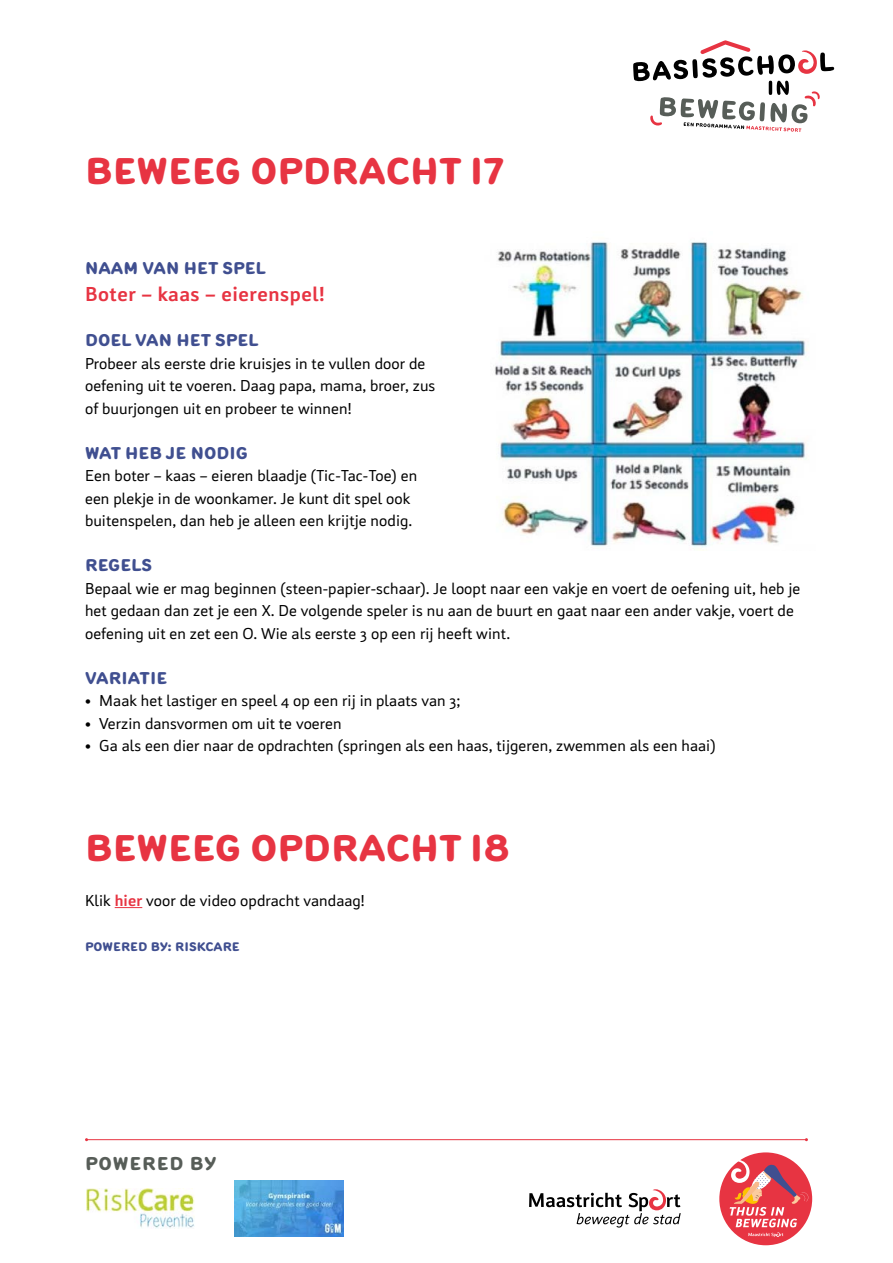
<style>
.page{position:relative;width:893px;height:1263px;background:#fff}
.page>*{position:absolute;margin:0;border:0;box-sizing:border-box;transform-origin:0 0}
.t1{font:36px "Pinecone MVB";letter-spacing:.005em;color:#e73442}
.t2{font:500 21px "Insider";letter-spacing:.025em;color:#e73442}
.t3{font:18px "Pinecone MVB";letter-spacing:.05em;color:#575d58}
.t4{font:16.5px/22.5px "Insider";letter-spacing:.005em;color:#000}
.t5{font:16.5px "Pinecone MVB";letter-spacing:.005em;color:#404f90}
.t6{font:12px "Pinecone MVB";letter-spacing:.005em;color:#404f90}
.s1{font-weight:500;color:#e73442}
</style>
<div class="page">
<svg style="left:529px;top:1189px;width:152px;height:38px"></svg>
<svg style="left:633px;top:40px;width:201px;height:92px"></svg>
<img style="left:87px;top:1188px;width:108px;height:40px">
<img style="left:234px;top:1180px;width:109px;height:57px">
<hr style="left:87px;top:1139px;width:719px;height:1px;background:#e73442">
<div style="left:719px;top:1152px;width:93px;height:93px;background:#e73442;border-radius:50%"></div>
<svg style="left:730px;top:1160px;width:78px;height:77px"></svg>
<svg style="left:115px;top:907px;width:27px;height:1px"></svg>
<img style="left:495px;top:241px;width:313px;height:309px">
<h1 class="t1" style="left:85px;top:144px;width:421px">BEWEEG OPDRACHT 17</h1>
<p class="t5" style="left:85px;top:256px;width:182px">NAAM VAN HET SPEL</p>
<p class="t2" style="left:85px;top:281px;width:241px">Boter – kaas – eierenspel!</p>
<p class="t5" style="left:85px;top:328px;width:175px">DOEL VAN HET SPEL</p>
<p class="t4" style="left:85px;top:352px;width:352px">Probeer als eerste drie kruisjes in te vullen door de oefening uit te voeren. Daag papa, mama, broer, zus of buurjongen uit en probeer te winnen!</p>
<p class="t5" style="left:85px;top:440px;width:164px">WAT HEB JE NODIG</p>
<p class="t4" style="left:85px;top:465px;width:334px">Een boter – kaas – eieren blaadje (Tic-Tac-Toe) en een plekje in de woonkamer. Je kunt dit spel ook buitenspelen, dan heb je alleen een krijtje nodig.</p>
<p class="t5" style="left:85px;top:553px;width:69px">REGELS</p>
<p class="t4" style="left:85px;top:577px;width:717px">Bepaal wie er mag beginnen (steen-papier-schaar). Je loopt naar een vakje en voert de oefening uit, heb je het gedaan dan zet je een X. De volgende speler is nu aan de buurt en gaat naar een ander vakje, voert de oefening uit en zet een O. Wie als eerste 3 op een rij heeft wint.</p>
<p class="t5" style="left:85px;top:665px;width:84px">VARIATIE</p>
<p class="t4" style="left:85px;top:690px;width:377px">• Maak het lastiger en speel 4 op een rij in plaats van 3;</p>
<p class="t4" style="left:85px;top:712px;width:258px">• Verzin dansvormen om uit te voeren</p>
<p class="t4" style="left:85px;top:735px;width:632px">• Ga als een dier naar de opdrachten (springen als een haas, tijgeren, zwemmen als een haai)</p>
<h1 class="t1" style="left:85px;top:820px;width:426px">BEWEEG OPDRACHT 18</h1>
<p class="t4" style="left:85px;top:889px;width:281px">Klik <span class="s1">hier</span> voor de video opdracht vandaag!</p>
<p class="t6" style="left:85px;top:937px;width:156px">POWERED BY: RISKCARE</p>
<p class="t3" style="left:85px;top:1150px;width:133px">POWERED BY</p>
</div>
